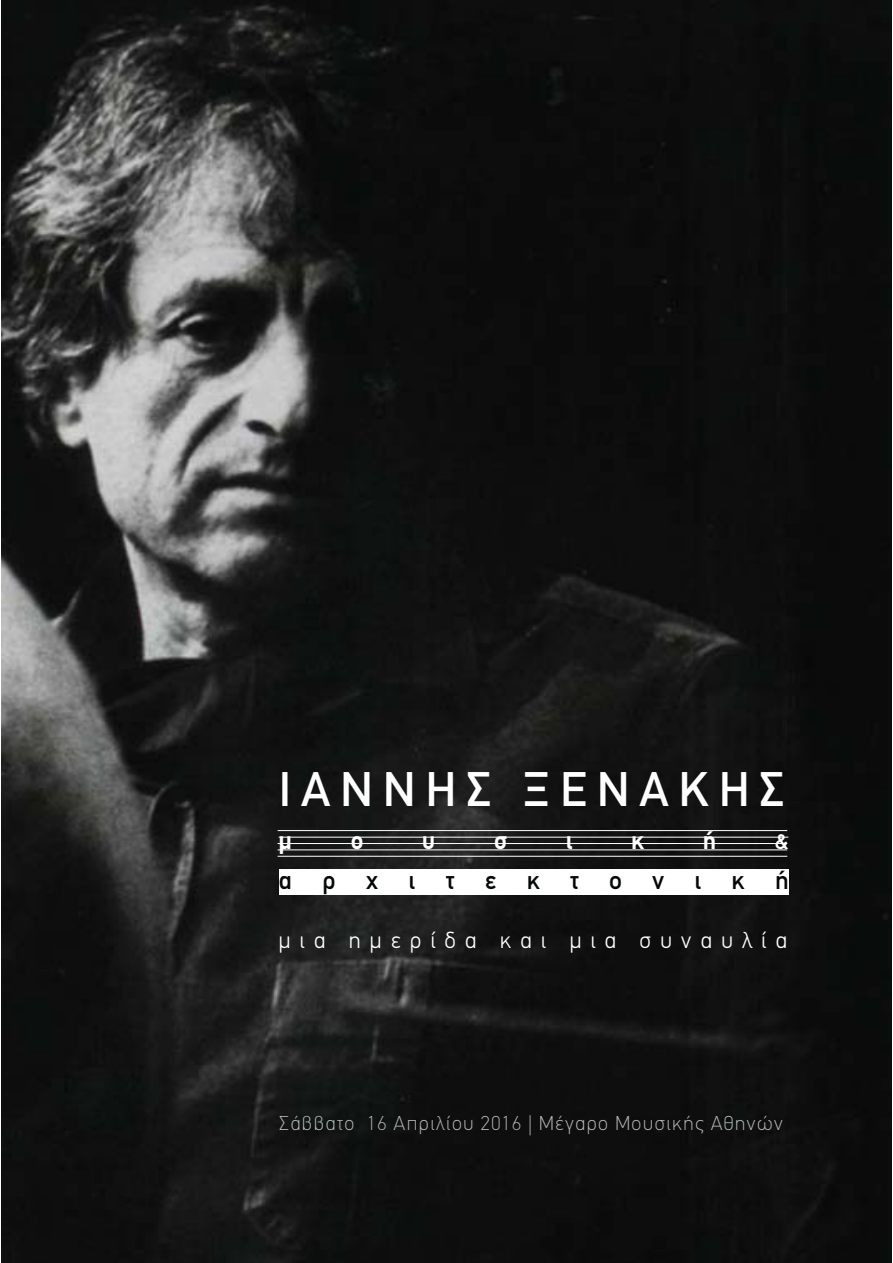
<style>
.page{position:relative;width:893px;height:1263px;background:#fff}
.page>*{position:absolute;margin:0;border:0;box-sizing:border-box;transform-origin:0 0}
.t1{font:500 48.75px "PF Din Text";letter-spacing:.2em;color:#fff}
.t2{font:500 26.1px "PF Din Text";letter-spacing:1.165em;color:#040809}
.t3{font:700 25.5px "PF Din Text";color:#fff}
.t4{font:300 23.4px "PF Din Text";letter-spacing:.38em;color:#fff}
.t5{font:700 21.15px "PF Din Text";color:#fff}
.t6{font:100 20.1px "PF Din Text";letter-spacing:.07em;color:#bcbdbf}
</style>
<div class="page">
<img style="left:1px;top:0;width:890px;height:1263px">
<div style="left:279px;top:870px;width:510px;height:25px;background:#fff"></div>
<hr style="left:278px;top:830px;width:509px;height:1px;background:#fff">
<hr style="left:279px;top:837px;width:509px;height:1px;background:#fff">
<hr style="left:278px;top:843px;width:509px;height:1px;background:#fff">
<hr style="left:278px;top:850px;width:509px;height:1px;background:#fff">
<hr style="left:278px;top:856px;width:509px;height:1px;background:#fff">
<h1 class="t1" style="left:279px;top:762px;width:507px">ΙΑΝΝΗΣ ΞΕΝΑΚΗΣ</h1>
<p class="t3" style="left:279px;top:825px;width:15px">μ</p>
<p class="t3" style="left:351px;top:825px;width:14px">ο</p>
<p class="t3" style="left:422px;top:825px;width:15px">υ</p>
<p class="t3" style="left:494px;top:825px;width:15px">σ</p>
<p class="t3" style="left:566px;top:825px;width:8px">ι</p>
<p class="t3" style="left:631px;top:825px;width:15px">κ</p>
<p class="t3" style="left:703px;top:825px;width:15px">ή</p>
<p class="t5" style="left:775px;top:829px;width:15px">&amp;</p>
<p class="t2" style="left:279px;top:865px;width:511px">αρχιτεκτονική</p>
<p class="t4" style="left:279px;top:926px;width:510px">μια ημερίδα και μια συναυλία</p>
<p class="t6" style="left:279px;top:1111px;width:505px">Σάββατο 16 Απριλίου 2016 | Μέγαρο Μουσικής Αθηνών</p>
</div>
